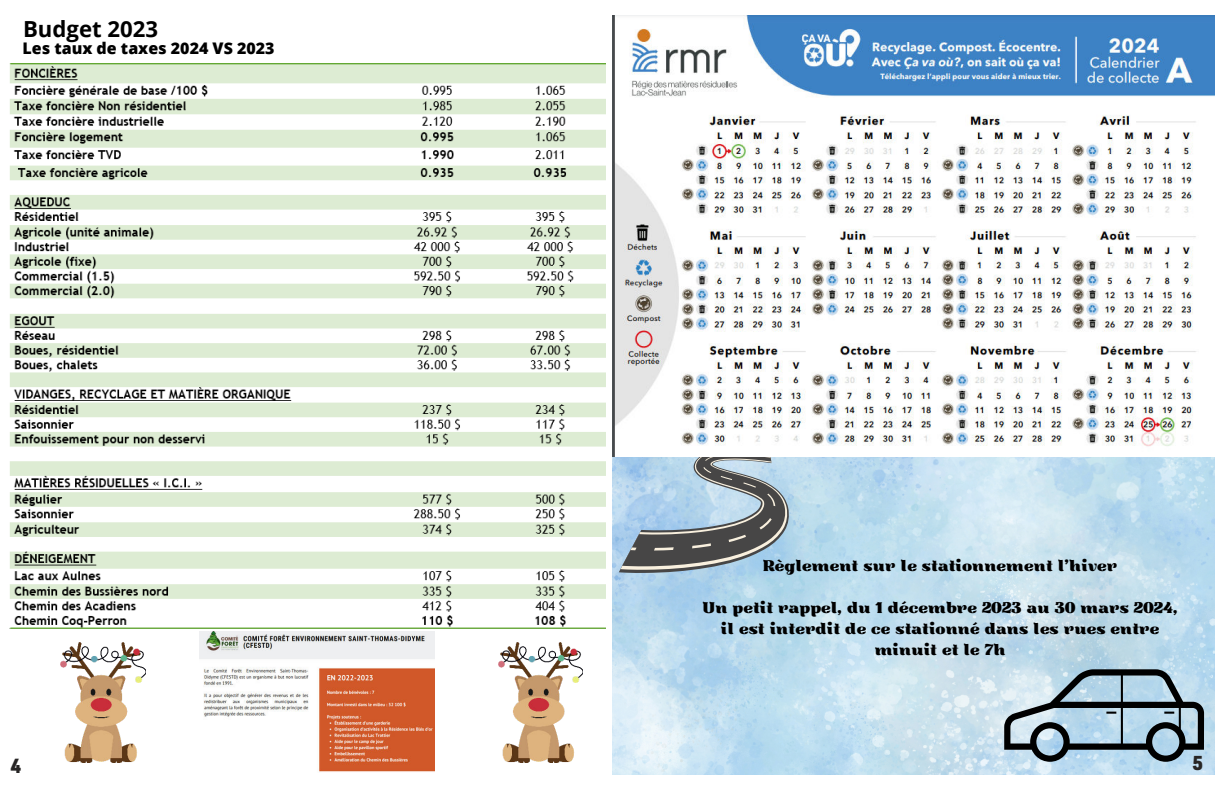
<style>
.page{position:relative;width:1224px;height:792px;background:#fff}
.page>*{position:absolute;margin:0;border:0;box-sizing:border-box;transform-origin:0 0}
.t1{font:700 22.2px "Open Sans";color:#000}
.t2{font:900 20px "URWDIN Arabic";color:#272525}
.t3{font:900 19.8px "URWDIN Arabic";color:#272525}
.t4{font:800 16px "Open Sans";color:#000}
.t5{font:15.4px/21px "Kaftus";color:#000;text-align:center}
</style>
<div class="page">
<img style="left:612px;top:456px;width:602px;height:318px">
<svg style="left:1004px;top:669px;width:200px;height:93px"></svg>
<svg style="left:619px;top:456px;width:171px;height:117px"></svg>
<img style="left:612px;top:15px;width:603px;height:441px">
<img style="left:10px;top:64px;width:595px;height:565px">
<img style="left:200px;top:631px;width:235px;height:141px">
<img style="left:61px;top:642px;width:84px;height:121px">
<img style="left:498px;top:642px;width:85px;height:121px">
<h1 class="t1" style="left:23px;top:13px;width:136px">Budget 2023</h1>
<p class="t4" style="left:23px;top:36px;width:254px">Les taux de taxes 2024 VS 2023</p>
<p class="t5" style="left:763px;top:554px;width:356px">Règlement sur le stationnement l’hiver</p>
<p class="t5" style="left:703px;top:596px;width:477px">Un petit rappel, du 1 décembre 2023 au 30 mars 2024, il est interdit de ce stationné dans les rues entre minuit et le 7h</p>
<p class="t2" style="left:10px;top:754px;width:12px">4</p>
<p class="t3" style="left:1193px;top:752px;width:12px">5</p>
</div>
